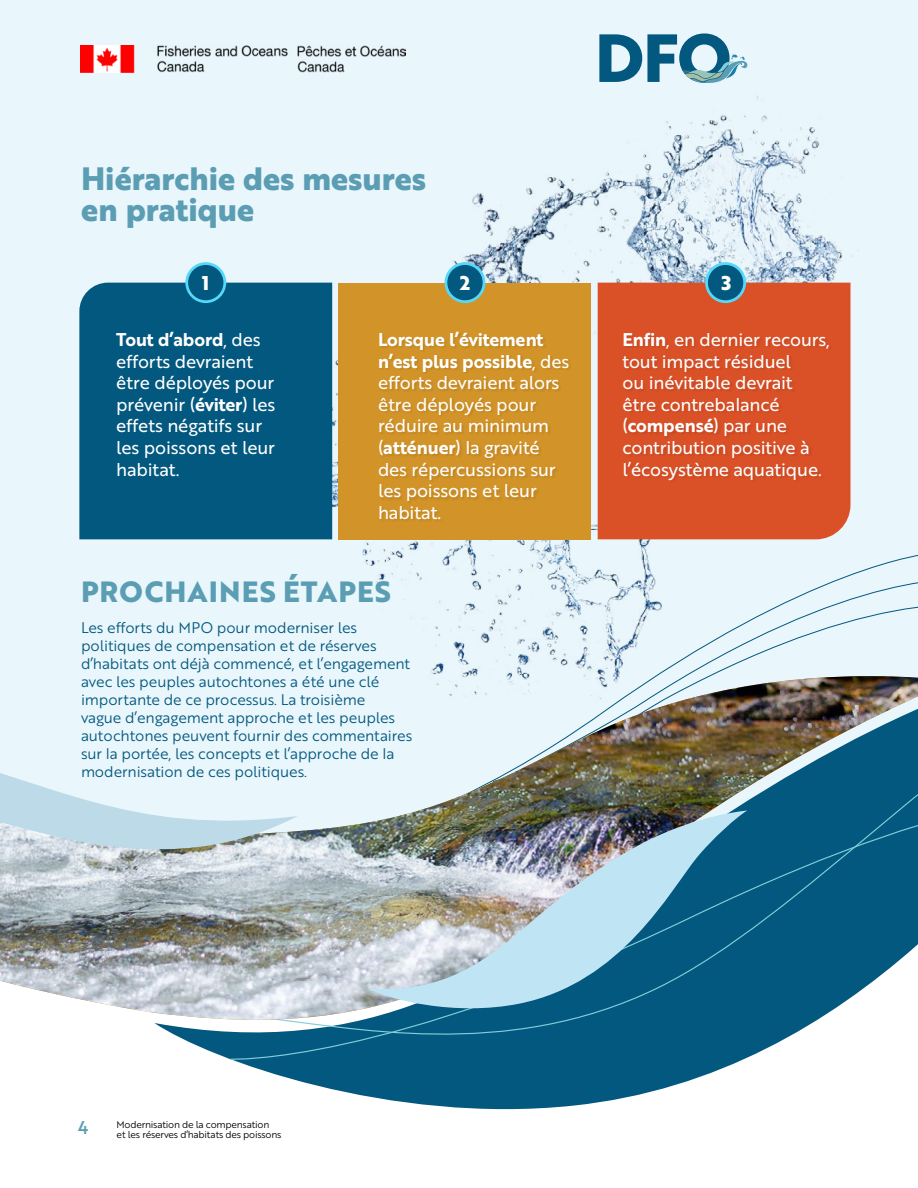
<style>
.page{position:relative;width:918px;height:1188px;background:#fff}
.page>*{position:absolute;margin:0;border:0;box-sizing:border-box;transform-origin:0 0}
.t1{font:700 31.5px/31.5px "Brother 1816 Extra";color:#5b9eb4}
.t2{font:700 28.5px "Brother 1816 Extra";letter-spacing:.04em;color:#5b9eb4}
.t3{font:700 19.5px "Brother 1816 Extra";color:#fff}
.t4{font:18px/21.6px "Brother 1816 Regular";letter-spacing:-.01em;color:#fff}
.t5{font:18px/21.6px "Brother 1816 Bold";letter-spacing:-.01em;color:#fff}
.t6{font:18px "Brother 1816 Medium";color:#5b9eb4}
.t7{font:15px/18px "Brother 1816 Book";letter-spacing:-.01em;color:#02587e}
.t8{font:9.75px "Brother 1816 Book";letter-spacing:-.025em;color:#000}
.s1{font-family:"Brother 1816 Regular"}
.s2{font-family:"Brother 1816 Bold"}
</style>
<div class="page">
<div style="left:0;top:0;width:918px;height:878px;background:#e9f6fb"></div>
<svg style="left:168px;top:1031px;width:558px;height:79px;fill:#02587e"></svg>
<svg style="left:230px;top:1031px;width:569px;height:36px;background:#156588"></svg>
<img style="left:92px;top:327px;width:589px;height:292px">
<svg style="left:424px;top:553px;width:494px;height:13px"></svg>
<svg style="left:417px;top:566px;width:462px;height:85px"></svg>
<svg style="left:492px;top:578px;width:426px;height:73px"></svg>
<img style="left:0;top:676px;width:918px;height:355px">
<img style="left:444px;top:96px;width:409px;height:376px">
<div style="left:79px;top:283px;width:253px;height:256px;background:#02587e"></div>
<div style="left:339px;top:283px;width:252px;height:256px;background:#d29328"></div>
<div style="left:598px;top:283px;width:253px;height:256px;background:#db5127"></div>
<div style="left:379px;top:332px;width:193px;height:191px;background:#000;opacity:.1"></div>
<div style="left:623px;top:332px;width:210px;height:152px;background:#000;opacity:.1"></div>
<div style="left:187px;top:264px;width:38px;height:38px;background:#02587e;border-radius:50%"></div>
<div style="left:185px;top:262px;width:41px;height:41px;border:3px solid #54d9fa;border-radius:50%"></div>
<div style="left:446px;top:264px;width:38px;height:38px;background:#02587e;border-radius:50%"></div>
<div style="left:445px;top:262px;width:40px;height:41px;border:3px solid #54d9fa;border-radius:50%"></div>
<div style="left:707px;top:264px;width:38px;height:38px;background:#02587e;border-radius:50%"></div>
<div style="left:705px;top:262px;width:41px;height:41px;border:3px solid #54d9fa;border-radius:50%"></div>
<img style="left:367px;top:810px;width:380px;height:207px">
<svg style="left:0;top:729px;width:298px;height:181px"></svg>
<img style="left:81px;top:46px;width:325px;height:27px">
<svg style="left:599px;top:33px;width:149px;height:50px"></svg>
<h1 class="t1" style="left:81px;top:162px;width:347px">Hiérarchie des mesures en pratique</h1>
<p class="t3" style="left:202px;top:268px;width:9px">1</p>
<p class="t3" style="left:460px;top:268px;width:12px">2</p>
<p class="t3" style="left:722px;top:268px;width:11px">3</p>
<p class="t5" style="left:116px;top:328px;width:146px">Tout d’abord<span class="s1">, des</span></p>
<p class="t4" style="left:116px;top:350px;width:161px">efforts devraient être déployés pour prévenir (<span class="s2">éviter</span>) les effets négatifs sur les poissons et leur habitat.</p>
<p class="t5" style="left:378px;top:328px;width:193px">Lorsque l’évitement n’est plus possible<span class="s1">, des</span></p>
<p class="t4" style="left:378px;top:371px;width:183px">efforts devraient alors être déployés pour réduire au minimum (<span class="s2">atténuer</span>) la gravité des répercussions sur les poissons et leur habitat.</p>
<h2 class="t2" style="left:81px;top:570px;width:312px">PROCHAINES ÉTAPES</h2>
<p class="t7" style="left:81px;top:618px;width:333px">Les efforts du MPO pour moderniser les politiques de compensation et de réserves d’habitats ont déjà commencé, et l’engagement avec les peuples autochtones a été une clé importante de ce processus. La troisième<br>vague d’engagement approche et les peuples autochtones peuvent fournir des commentaires sur la portée, les concepts et l’approche de la modernisation de ces politiques.</p>
<p class="t4" style="left:622px;top:328px;width:209px"><span class="s2">Enfin</span>, en dernier recours, tout impact résiduel<br>ou inévitable devrait être contrebalancé (<span class="s2">compensé</span>) par une contribution positive à l’écosystème aquatique.</p>
<p class="t6" style="left:78px;top:1114px;width:12px">4</p>
<p class="t8" style="left:117px;top:1117px;width:154px">Modernisation de la compensation</p>
<p class="t8" style="left:117px;top:1127px;width:166px">et les réserves d’habitats des poissons</p>
</div>
